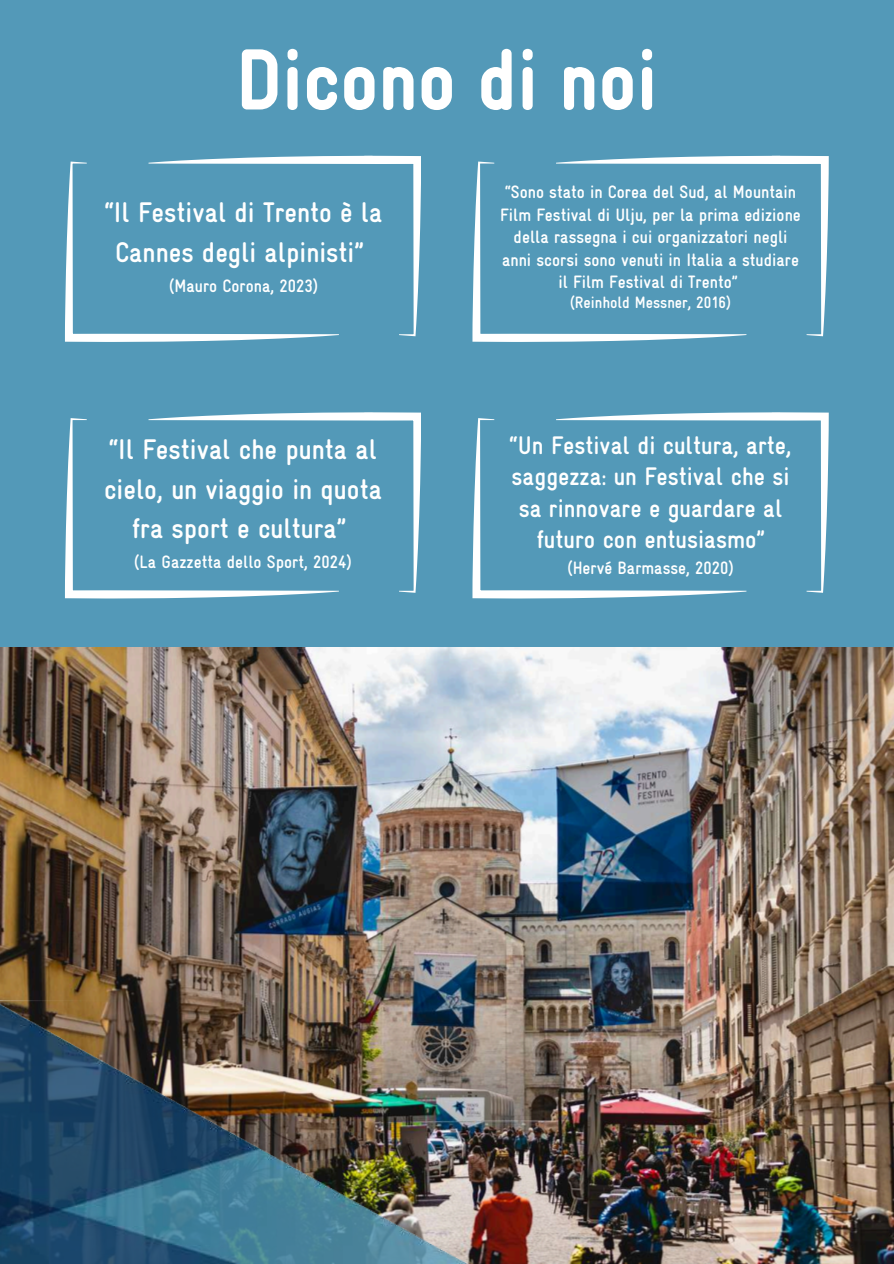
<style>
.page{position:relative;width:894px;height:1264px;background:#fff}
.page>*{position:absolute;margin:0;border:0;box-sizing:border-box;transform-origin:0 0}
.t1{font:900 87px "Gravur Condensed";color:#fff}
.t2{font:700 28.5px/39.3px "Gravur Condensed";color:#fff;text-align:center}
.t3{font:700 25.5px/31.5px "Gravur Condensed";color:#fff;text-align:center}
.t4{font:700 18px/22.5px "Gravur Condensed";color:#fff;text-align:center}
.t5{font:700 16.5px "Gravur Condensed";color:#fff}
</style>
<div class="page">
<div style="left:0;top:0;width:893px;height:1263px;background:#5399b8"></div>
<img style="left:0;top:648px;width:893px;height:615px">
<img style="left:0;top:1000px;width:472px;height:263px">
<svg style="left:174px;top:156px;width:246px;height:180px"></svg>
<svg style="left:65px;top:161px;width:274px;height:180px"></svg>
<svg style="left:582px;top:156px;width:246px;height:180px"></svg>
<svg style="left:472px;top:161px;width:274px;height:180px"></svg>
<svg style="left:167px;top:412px;width:253px;height:181px"></svg>
<svg style="left:65px;top:418px;width:274px;height:180px"></svg>
<svg style="left:574px;top:412px;width:254px;height:181px"></svg>
<svg style="left:472px;top:418px;width:274px;height:180px"></svg>
<h1 class="t1" style="left:236px;top:44px;width:422px">Dicono di noi</h1>
<h2 class="t2" style="left:105px;top:196px;width:279px">“Il Festival di Trento è la<br>Cannes degli alpinisti”</h2>
<p class="t4" style="left:169px;top:276px;width:151px">(Mauro Corona, 2023)</p>
<h2 class="t2" style="left:104px;top:432px;width:279px">“Il Festival che punta al cielo, un viaggio in quota fra sport e cultura”</h2>
<p class="t4" style="left:134px;top:552px;width:220px">(La Gazzetta dello Sport, 2024)</p>
<p class="t4" style="left:500px;top:182px;width:302px">“Sono stato in Corea del Sud, al Mountain Film Festival di Ulju, per la prima edizione della rassegna i cui organizzatori negli anni scorsi sono venuti in Italia a studiare il Film Festival di Trento”</p>
<p class="t5" style="left:569px;top:296px;width:163px">(Reinhold Messner, 2016)</p>
<h3 class="t3" style="left:509px;top:431px;width:283px">“Un Festival di cultura, arte, saggezza: un Festival che si sa rinnovare e guardare al futuro con entusiasmo”</h3>
<p class="t4" style="left:567px;top:558px;width:168px">(Hervé Barmasse, 2020)</p>
</div>
